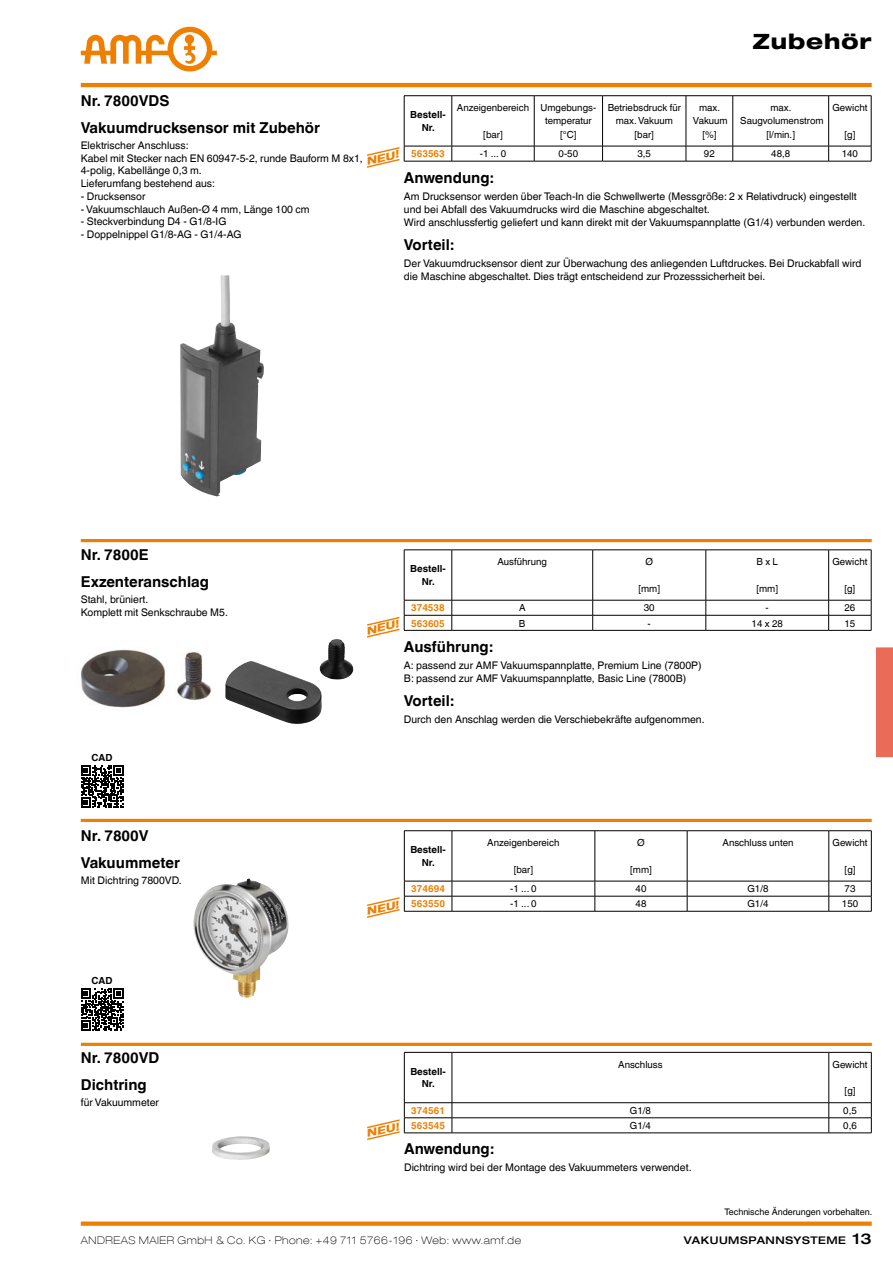
<style>
.page{position:relative;width:893px;height:1263px;background:#fff}
.page>*{position:absolute;margin:0;border:0;box-sizing:border-box;transform-origin:0 0}
.t1{font:800 expanded 21px "Helvetica Neue LT Com";color:#000}
.t2{font:700 15px "Helvetica World";color:#000}
.t3{font:10.5px/12.8px "Helvetica World";color:#000}
.t4{font:100 expanded 10.5px "Helvetica Neue LT Com";letter-spacing:.05em;color:#000}
.t5{font:500 expanded 10.5px "Helvetica Neue LT Com";letter-spacing:.05em;color:#000}
.t6{font:9.75px/13.2px "Helvetica World";color:#000;text-align:center}
.t7{font:700 9.75px/12.8px "Helvetica World";color:#000;text-align:center}
.t8{font:700 9.75px "Helvetica World";color:#ee7f00}
.t9{font:9px "Helvetica World";color:#000}
.s1{font-size:15px}
</style>
<div class="page">
<hr style="left:81px;top:83px;width:791px;height:4px;background:#ee7f00">
<svg style="left:81px;top:27px;width:136px;height:44px"></svg>
<div style="left:876px;top:647px;width:17px;height:110px;background:#eb6b59"></div>
<div style="left:81px;top:1221px;width:791px;height:5px;background:#ee7f00"></div>
<img style="left:180px;top:275px;width:84px;height:222px">
<hr style="left:81px;top:539px;width:791px;height:3px;background:#ee7f00">
<hr style="left:81px;top:819px;width:791px;height:3px;background:#ee7f00">
<hr style="left:404px;top:95px;width:48px;height:1px;background:#000">
<hr style="left:452px;top:95px;width:82px;height:1px;background:#000">
<hr style="left:534px;top:95px;width:69px;height:1px;background:#000">
<hr style="left:603px;top:95px;width:83px;height:1px;background:#000">
<hr style="left:686px;top:95px;width:47px;height:1px;background:#000">
<hr style="left:733px;top:95px;width:96px;height:1px;background:#000">
<hr style="left:829px;top:95px;width:42px;height:1px;background:#000">
<img style="left:193px;top:878px;width:96px;height:119px">
<hr style="left:81px;top:1043px;width:791px;height:3px;background:#ee7f00">
<img style="left:212px;top:1136px;width:58px;height:24px">
<hr style="left:404px;top:830px;width:48px;height:1px;background:#000">
<hr style="left:452px;top:830px;width:143px;height:1px;background:#000">
<hr style="left:595px;top:830px;width:92px;height:1px;background:#000">
<hr style="left:687px;top:830px;width:142px;height:1px;background:#000">
<hr style="left:829px;top:830px;width:42px;height:1px;background:#000">
<svg style="left:81px;top:988px;width:42px;height:43px"></svg>
<img style="left:81px;top:649px;width:130px;height:59px">
<svg style="left:81px;top:765px;width:42px;height:43px"></svg>
<img style="left:225px;top:639px;width:129px;height:85px">
<svg style="left:367px;top:831px;width:505px;height:87px"></svg>
<svg style="left:367px;top:1052px;width:505px;height:89px"></svg>
<svg style="left:367px;top:550px;width:505px;height:88px"></svg>
<svg style="left:367px;top:96px;width:505px;height:72px"></svg>
<h2 class="t2" style="left:81px;top:92px;width:90px">Nr. 7800VDS</h2>
<h2 class="t2" style="left:81px;top:119px;width:241px">Vakuumdrucksensor mit Zubehör</h2>
<p class="t3" style="left:81px;top:139px;width:284px">Elektrischer Anschluss:<br>Kabel mit Stecker nach EN 60947-5-2, runde Bauform M 8x1, 4-polig, Kabellänge 0,3 m.<br>Lieferumfang bestehend aus:</p>
<p class="t3" style="left:81px;top:190px;width:66px">- Drucksensor</p>
<p class="t3" style="left:81px;top:203px;width:230px">- Vakuumschlauch Außen-Ø 4 mm, Länge 100 cm</p>
<p class="t3" style="left:81px;top:215px;width:147px">- Steckverbindung D4 - G1/8-IG</p>
<p class="t3" style="left:81px;top:228px;width:162px">- Doppelnippel G1/8-AG - G1/4-AG</p>
<h1 class="t1" style="left:753px;top:28px;width:120px">Zubehör</h1>
<p class="t7" style="left:410px;top:108px;width:37px">Bestell-<br>Nr.</p>
<p class="t6" style="left:457px;top:101px;width:74px">Anzeigenbereich</p>
<p class="t6" style="left:483px;top:128px;width:21px">[bar]</p>
<p class="t6" style="left:540px;top:101px;width:57px">Umgebungs&shy;temperatur [°C]</p>
<p class="t6" style="left:608px;top:101px;width:75px">Betriebsdruck für max. Vakuum [bar]</p>
<p class="t6" style="left:693px;top:101px;width:36px">max.<br>Vakuum [%]</p>
<p class="t6" style="left:740px;top:101px;width:85px">max.<br>Saugvolumenstrom [l/min.]</p>
<p class="t6" style="left:832px;top:101px;width:37px">Gewicht</p>
<p class="t6" style="left:844px;top:128px;width:12px">[g]</p>
<p class="t8" style="left:411px;top:148px;width:35px">563563</p>
<p class="t6" style="left:480px;top:147px;width:28px">-1 ... 0</p>
<p class="t6" style="left:559px;top:147px;width:21px">0-50</p>
<p class="t6" style="left:637px;top:147px;width:15px">3,5</p>
<p class="t6" style="left:704px;top:147px;width:12px">92</p>
<p class="t6" style="left:771px;top:147px;width:20px">48,8</p>
<p class="t6" style="left:842px;top:147px;width:18px">140</p>
<h2 class="t2" style="left:404px;top:169px;width:91px">Anwendung:</h2>
<p class="t3" style="left:404px;top:190px;width:463px">Am Drucksensor werden über Teach-In die Schwellwerte (Messgröße: 2 x Relativdruck) eingestellt und bei Abfall des Vakuumdrucks wird die Maschine abgeschaltet.<br>Wird anschlussfertig geliefert und kann direkt mit der Vakuumspannplatte (G1/4) verbunden werden.</p>
<h2 class="t2" style="left:404px;top:236px;width:52px">Vorteil:</h2>
<p class="t3" style="left:404px;top:257px;width:459px">Der Vakuumdrucksensor dient zur Überwachung des anliegenden Luftdruckes. Bei Druckabfall wird die Maschine abgeschaltet. Dies trägt entscheidend zur Prozesssicherheit bei.</p>
<h2 class="t2" style="left:81px;top:546px;width:69px">Nr. 7800E</h2>
<h2 class="t2" style="left:81px;top:573px;width:130px">Exzenteranschlag</h2>
<p class="t3" style="left:81px;top:593px;width:149px">Stahl, brüniert.<br>Komplett mit Senkschraube M5.</p>
<p class="t7" style="left:92px;top:751px;width:22px">CAD</p>
<h2 class="t2" style="left:81px;top:827px;width:69px">Nr. 7800V</h2>
<h2 class="t2" style="left:81px;top:854px;width:100px">Vakuummeter</h2>
<p class="t3" style="left:81px;top:874px;width:102px">Mit Dichtring 7800VD.</p>
<p class="t7" style="left:92px;top:974px;width:22px">CAD</p>
<h2 class="t2" style="left:81px;top:1049px;width:80px">Nr. 7800VD</h2>
<h2 class="t2" style="left:81px;top:1076px;width:68px">Dichtring</h2>
<p class="t3" style="left:81px;top:1095px;width:80px">für Vakuummeter</p>
<p class="t7" style="left:410px;top:562px;width:37px">Bestell-<br>Nr.</p>
<p class="t6" style="left:498px;top:555px;width:51px">Ausführung</p>
<p class="t6" style="left:645px;top:555px;width:9px">Ø</p>
<p class="t6" style="left:638px;top:582px;width:23px">[mm]</p>
<p class="t6" style="left:756px;top:555px;width:23px">B x L</p>
<p class="t6" style="left:756px;top:582px;width:23px">[mm]</p>
<p class="t6" style="left:832px;top:555px;width:37px">Gewicht</p>
<p class="t6" style="left:844px;top:582px;width:12px">[g]</p>
<p class="t8" style="left:411px;top:602px;width:35px">374538</p>
<p class="t6" style="left:519px;top:601px;width:8px">A</p>
<p class="t6" style="left:644px;top:601px;width:12px">30</p>
<p class="t6" style="left:766px;top:601px;width:5px">-</p>
<p class="t6" style="left:844px;top:601px;width:12px">26</p>
<p class="t8" style="left:411px;top:617px;width:35px">563605</p>
<p class="t6" style="left:519px;top:616px;width:8px">B</p>
<p class="t6" style="left:648px;top:616px;width:5px">-</p>
<p class="t6" style="left:752px;top:616px;width:33px">14 x 28</p>
<p class="t6" style="left:844px;top:616px;width:12px">15</p>
<h2 class="t2" style="left:404px;top:638px;width:90px">Ausführung:</h2>
<p class="t3" style="left:404px;top:659px;width:299px">A: passend zur AMF Vakuumspannplatte, Premium Line (7800P)<br>B: passend zur AMF Vakuumspannplatte, Basic Line (7800B)</p>
<h2 class="t2" style="left:404px;top:692px;width:52px">Vorteil:</h2>
<p class="t3" style="left:404px;top:713px;width:302px">Durch den Anschlag werden die Verschiebekräfte aufgenommen.</p>
<p class="t7" style="left:410px;top:843px;width:37px">Bestell-<br>Nr.</p>
<p class="t6" style="left:487px;top:836px;width:74px">Anzeigenbereich</p>
<p class="t6" style="left:514px;top:863px;width:21px">[bar]</p>
<p class="t6" style="left:637px;top:836px;width:9px">Ø</p>
<p class="t6" style="left:630px;top:863px;width:23px">[mm]</p>
<p class="t6" style="left:722px;top:836px;width:72px">Anschluss unten</p>
<p class="t6" style="left:832px;top:836px;width:37px">Gewicht</p>
<p class="t6" style="left:845px;top:863px;width:12px">[g]</p>
<p class="t8" style="left:411px;top:883px;width:35px">374694</p>
<p class="t6" style="left:510px;top:882px;width:28px">-1 ... 0</p>
<p class="t6" style="left:636px;top:882px;width:12px">40</p>
<p class="t6" style="left:747px;top:882px;width:23px">G1/8</p>
<p class="t6" style="left:845px;top:882px;width:12px">73</p>
<p class="t8" style="left:411px;top:898px;width:35px">563550</p>
<p class="t6" style="left:510px;top:897px;width:28px">-1 ... 0</p>
<p class="t6" style="left:636px;top:897px;width:12px">48</p>
<p class="t6" style="left:747px;top:897px;width:23px">G1/4</p>
<p class="t6" style="left:842px;top:897px;width:18px">150</p>
<p class="t7" style="left:410px;top:1065px;width:37px">Bestell-<br>Nr.</p>
<p class="t6" style="left:618px;top:1058px;width:46px">Anschluss</p>
<p class="t6" style="left:832px;top:1058px;width:37px">Gewicht</p>
<p class="t6" style="left:845px;top:1084px;width:12px">[g]</p>
<p class="t8" style="left:411px;top:1105px;width:35px">374561</p>
<p class="t6" style="left:630px;top:1104px;width:23px">G1/8</p>
<p class="t6" style="left:843px;top:1104px;width:15px">0,5</p>
<p class="t8" style="left:411px;top:1120px;width:35px">563545</p>
<p class="t6" style="left:630px;top:1119px;width:23px">G1/4</p>
<p class="t6" style="left:843px;top:1119px;width:15px">0,6</p>
<h2 class="t2" style="left:404px;top:1140px;width:91px">Anwendung:</h2>
<p class="t3" style="left:404px;top:1161px;width:289px">Dichtring wird bei der Montage des Vakuummeters verwendet.</p>
<p class="t9" style="left:724px;top:1207px;width:149px">Technische Änderungen vorbehalten.</p>
<p class="t4" style="left:81px;top:1233px;width:442px">ANDREAS MAIER GmbH &amp; Co. KG ∙ Phone: +49 711 5766-196 ∙ Web: www.amf.de</p>
<p class="t5" style="left:684px;top:1233px;width:190px">VAKUUMSPANNSYSTEME <span class="s1">13</span></p>
</div>
